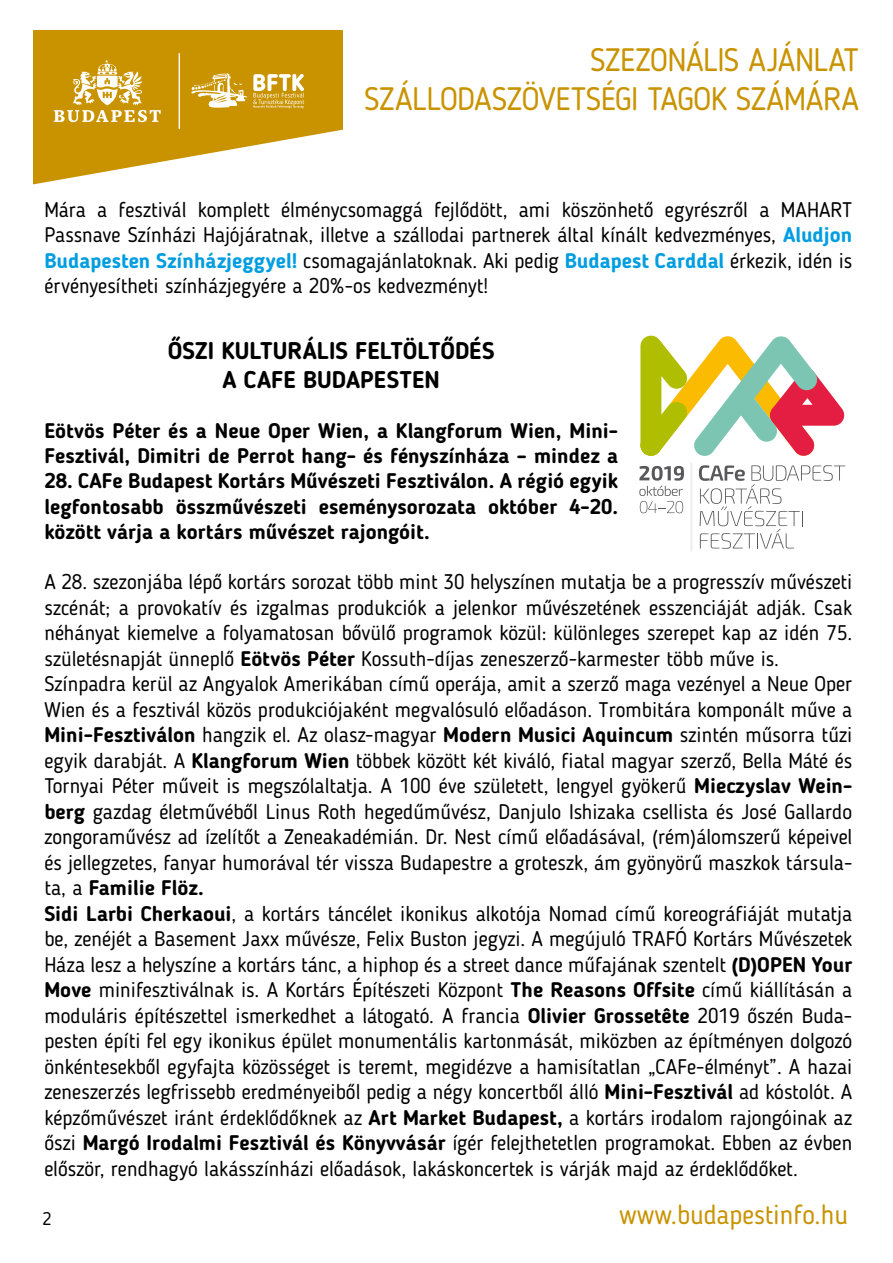
<style>
.page{position:relative;width:893px;height:1263px;background:#fff}
.page>*{position:absolute;margin:0;border:0;box-sizing:border-box;transform-origin:0 0}
.t1{font:32.25px/38.7px "Blogger Sans";letter-spacing:-.02em;color:#c99300;text-align:right}
.t2{font:27px "Blogger Sans";color:#c99300}
.t3{font:700 24px/28.8px "Blogger Sans";color:#000;text-align:center}
.t4{font:21px/25.5px "Blogger Sans";color:#000;text-align:justify}
.t5{font:700 21px/25.2px "Blogger Sans";color:#000}
.t6{font:18px "Blogger Sans";color:#000}
.s1{font-weight:700;color:#009ee0}
.s2{font-weight:700}
</style>
<div class="page">
<svg style="left:34px;top:30px;width:309px;height:155px;fill:#c99300"></svg>
<svg style="left:54px;top:60px;width:107px;height:62px"></svg>
<hr style="left:179px;top:53px;width:1px;height:76px;background:#fff">
<svg style="left:191px;top:73px;width:56px;height:35px"></svg>
<svg style="left:253px;top:74px;width:51px;height:34px"></svg>
<svg style="left:640px;top:335px;width:205px;height:121px"></svg>
<hr style="left:690px;top:463px;width:2px;height:88px;background:#eceded">
<svg style="left:699px;top:465px;width:146px;height:84px"></svg>
<svg style="left:639px;top:466px;width:45px;height:47px"></svg>
<h1 class="t1" style="left:364px;top:40px;width:496px">SZEZONÁLIS AJÁNLAT<br>SZÁLLODASZÖVETSÉGI TAGOK SZÁMÁRA</h1>
<p class="t4" style="left:44px;top:197px;width:809px">Mára a fesztivál komplett élménycsomaggá fejlődött, ami köszönhető egyrészről a MAHART Passnave Színházi Hajójáratnak, illetve a szállodai partnerek által kínált kedvezményes, <span class="s1">Aludjon Budapesten Színházjeggyel!</span> csomagajánlatoknak. Aki pedig <span class="s1">Budapest Carddal</span> érkezik, idén is érvényesítheti színházjegyére a 20%-os kedvezményt!</p>
<p class="t3" style="left:168px;top:336px;width:328px">Őszi kulturális feltöltődés a CAFe Budapesten</p>
<p class="t5" style="left:44px;top:418px;width:575px">Eötvös Péter és a Neue Oper Wien, a Klangforum Wien, Mini-<br>Fesztivál, Dimitri de Perrot hang- és fényszínháza – mindez a</p>
<p class="t5" style="left:44px;top:468px;width:575px;text-align:justify">28. CAFe Budapest Kortárs Művészeti Fesztiválon. A régió egyik legfontosabb összművészeti eseménysorozata október 4-20. között várja a kortárs művészet rajongóit.</p>
<p class="t4" style="left:44px;top:569px;width:809px;text-align:left">A 28. szezonjába lépő kortárs sorozat több mint 30 helyszínen mutatja be a progresszív művészeti szcénát; a provokatív és izgalmas produkciók a jelenkor művészetének esszenciáját adják. Csak néhányat kiemelve a folyamatosan bővülő programok közül: különleges szerepet kap az idén 75. születésnapját ünneplő <span class="s2">Eötvös Péter</span> Kossuth-díjas zeneszerző-karmester több műve is.<br>Színpadra kerül az Angyalok Amerikában című operája, amit a szerző maga vezényel a Neue Oper Wien és a fesztivál közös produkciójaként megvalósuló előadáson. Trombitára komponált műve a <span class="s2">Mini-Fesztiválon</span> hangzik el. Az olasz-magyar <span class="s2">Modern Musici Aquincum</span> szintén műsorra tűzi egyik darabját. A <span class="s2">Klangforum Wien</span> többek között két kiváló, fiatal magyar szerző, Bella Máté és Tornyai Péter műveit is megszólaltatja. A 100 éve született, lengyel gyökerű <span class="s2">Mieczyslav Wein&shy;berg</span> gazdag életművéből Linus Roth hegedűművész, Danjulo Ishizaka csellista és José Gallardo zongoraművész ad ízelítőt a Zeneakadémián. Dr. Nest című előadásával, (rém)álomszerű képeivel és jellegzetes, fanyar humorával tér vissza Budapestre a groteszk, ám gyönyörű maszkok társula&shy;ta, a <span class="s2">Familie Flöz.<br>Sidi Larbi Cherkaoui</span>, a kortárs táncélet ikonikus alkotója Nomad című koreográfiáját mutatja be, zenéjét a Basement Jaxx művésze, Felix Buston jegyzi. A megújuló TRAFÓ Kortárs Művészetek Háza lesz a helyszíne a kortárs tánc, a hiphop és a street dance műfajának szentelt <span class="s2">(D)OPEN</span></p>
<p class="t4" style="left:44px;top:952px;width:809px;text-indent:767px"><span class="s2">Your Move</span> minifesztiválnak is. A Kortárs Építészeti Központ <span class="s2">The Reasons Offsite</span> című kiállításán a moduláris építészettel ismerkedhet a látogató. A francia <span class="s2">Olivier Grossetête</span> 2019 őszén Buda&shy;pesten építi fel egy ikonikus épület monumentális kartonmását, miközben az építményen dolgozó önkéntesekből egyfajta közösséget is teremt, megidézve a hamisítatlan „CAFe-élményt”. A hazai zeneszerzés legfrissebb eredményeiből pedig a négy koncertből álló <span class="s2">Mini-Fesztivál</span> ad kóstolót. A képzőművészet iránt érdeklődőknek az <span class="s2">Art Market Budapest,</span> a kortárs irodalom rajongóinak az őszi <span class="s2">Margó Irodalmi Fesztivál és Könyvvásár</span> ígér felejthetetlen programokat. Ebben az évben először, rendhagyó lakásszínházi előadások, lakáskoncertek is várják majd az érdeklődőket.</p>
<p class="t6" style="left:43px;top:1208px;width:10px">2</p>
<p class="t2" style="left:619px;top:1198px;width:231px">www.budapestinfo.hu</p>
</div>
